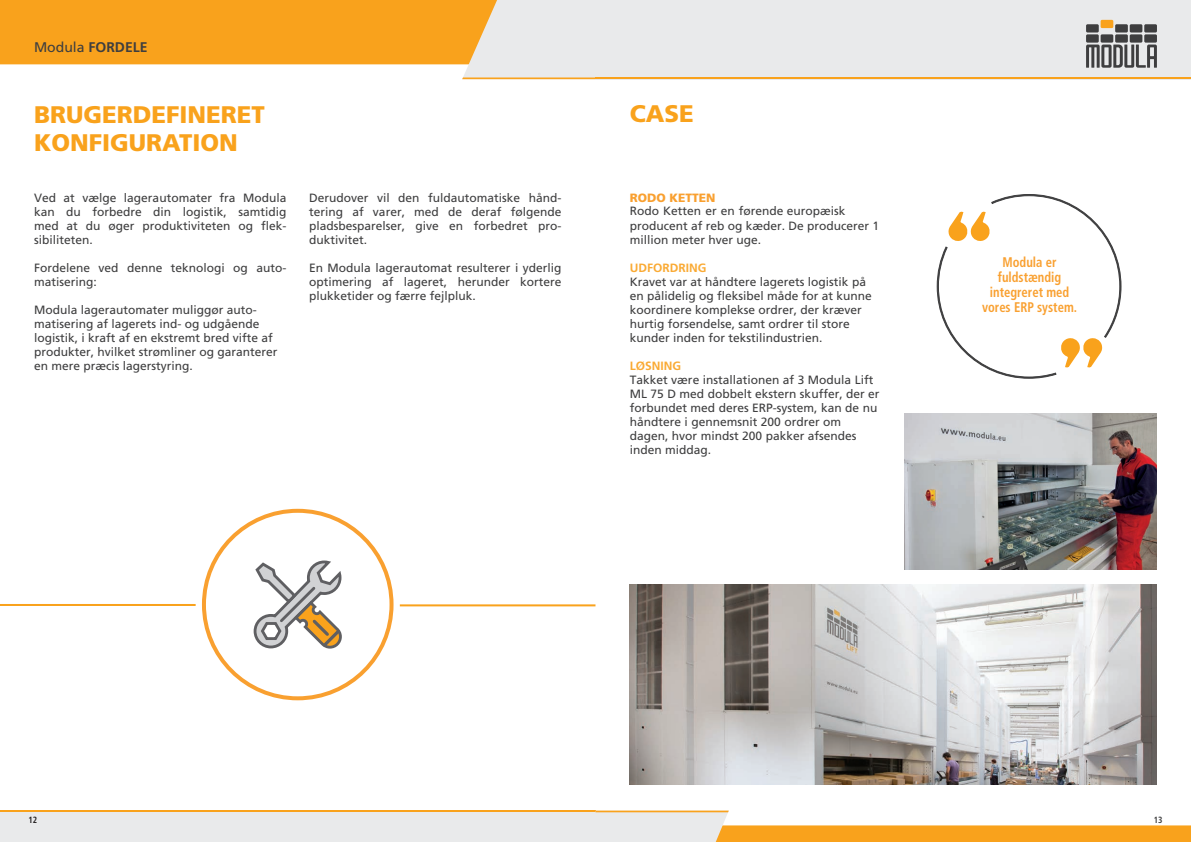
<style>
.page{position:relative;width:1191px;height:842px;background:#fff}
.page>*{position:absolute;margin:0;border:0;box-sizing:border-box;transform-origin:0 0}
.t1{font:900 24px/28px "Frutiger LT Std";color:#f9a21c}
.t2{font:700 condensed 14px/15.2px "Frutiger LT Std";color:#f9a030;text-align:center;scale:.9 1}
.t3{font:700 14px "Frutiger LT Std";color:#3e3e3f}
.t4{font:12px/14px "Frutiger LT Std";color:#3e3e3f}
.t5{font:700 12px "Frutiger LT Std";color:#faaa34}
.t6{font:900 12px "Frutiger LT Std";color:#f9a030}
.t7{font:700 condensed 9px "Frutiger LT Std";color:#231f20;scale:.94 1}
.t8{font:700 condensed 9px "Frutiger LT Std";color:#3e3e3f;scale:.94 1}
.s1{font-weight:400}
</style>
<div class="page">
<div style="left:0;top:811px;width:595px;height:31px;background:#e9eaeb"></div>
<hr style="left:0;top:811px;width:595px;height:1px;background:#f9a21c">
<svg style="left:0;top:0;width:595px;height:79px"></svg>
<svg style="left:253px;top:560px;width:89px;height:89px"></svg>
<hr style="left:0;top:604px;width:196px;height:2px;background:#f9a21c">
<hr style="left:400px;top:604px;width:195px;height:2px;background:#f9a21c">
<div style="left:202px;top:509px;width:191px;height:191px;border:4px solid #f9a030;border-radius:50%"></div>
<svg style="left:595px;top:811px;width:596px;height:31px"></svg>
<div style="left:595px;top:0;width:596px;height:79px;background:#e9eaeb"></div>
<hr style="left:595px;top:77px;width:596px;height:2px;background:#f9a21c">
<div style="left:1086px;top:24px;width:12px;height:9px;background:#3e3e3f"></div>
<div style="left:1100px;top:20px;width:13px;height:8px;background:#f9a21c"></div>
<div style="left:1115px;top:24px;width:12px;height:9px;background:#3e3e3f"></div>
<div style="left:1129px;top:24px;width:13px;height:9px;background:#3e3e3f"></div>
<div style="left:1144px;top:24px;width:13px;height:9px;background:#3e3e3f"></div>
<div style="left:1086px;top:34px;width:12px;height:9px;background:#3e3e3f"></div>
<div style="left:1100px;top:34px;width:13px;height:9px;background:#3e3e3f"></div>
<div style="left:1115px;top:34px;width:12px;height:9px;background:#3e3e3f"></div>
<div style="left:1129px;top:34px;width:13px;height:9px;background:#3e3e3f"></div>
<div style="left:1144px;top:34px;width:13px;height:9px;background:#3e3e3f"></div>
<svg style="left:1086px;top:45px;width:70px;height:23px"></svg>
<svg style="left:936px;top:194px;width:186px;height:185px"></svg>
<img style="left:630px;top:585px;width:527px;height:199px">
<img style="left:904px;top:413px;width:253px;height:157px">
<p class="t3" style="left:34px;top:39px;width:115px"><span class="s1">Modula</span> FORDELE</p>
<h1 class="t1" style="left:34px;top:100px;width:232px">BRUGERDEFINERET<br>KONFIGURATION</h1>
<p class="t4" style="left:34px;top:191px;width:254px;text-align:justify">Ved at vælge lagerautomater fra Modula kan du forbedre din logistik, samtidig med at du øger produktiviteten og flek&shy;sibiliteten.</p>
<p class="t4" style="left:34px;top:261px;width:254px">Fordelene ved denne teknologi og auto&shy;matisering:</p>
<p class="t4" style="left:34px;top:303px;width:245px">Modula lagerautomater muliggør auto&shy;matisering af lagerets ind- og udgående logistik, i kraft af en ekstremt bred vifte af produkter, hvilket strømliner og garanterer en mere præcis lagerstyring.</p>
<p class="t4" style="left:309px;top:191px;width:254px;text-align:justify">Derudover vil den fuldautomatiske hånd&shy;tering af varer, med de deraf følgende pladsbesparelser, give en forbedret pro&shy;duktivitet.</p>
<p class="t4" style="left:309px;top:261px;width:254px;text-align:justify">En Modula lagerautomat resulterer i yderlig optimering af lageret, herunder kortere plukketider og færre fejlpluk.</p>
<h1 class="t1" style="left:630px;top:100px;width:66px">CASE</h1>
<p class="t6" style="left:630px;top:190px;width:87px">RODO KETTEN</p>
<p class="t4" style="left:630px;top:204px;width:251px">Rodo Ketten er en førende europæisk producent af reb og kæder. De producerer 1 million meter hver uge.</p>
<p class="t5" style="left:630px;top:261px;width:78px">UDFORDRING</p>
<p class="t4" style="left:630px;top:275px;width:244px">Kravet var at håndtere lagerets logistik på en pålidelig og fleksibel måde for at kunne koordinere komplekse ordrer, der kræver hurtig forsendelse, samt ordrer til store kunder inden for tekstilindustrien.</p>
<p class="t5" style="left:630px;top:359px;width:53px">LØSNING</p>
<p class="t4" style="left:630px;top:373px;width:251px">Takket være installationen af 3 Modula Lift ML 75 D med dobbelt ekstern skuffer, der er forbundet med deres ERP-system, kan de nu håndtere i gennemsnit 200 ordrer om dagen, hvor mindst 200 pakker afsendes inden middag.</p>
<p class="t2" style="left:982px;top:254px;width:107px">Modula er fuldstændig integreret med vores ERP system.</p>
<p class="t7" style="left:28px;top:814px;width:11px">12</p>
<p class="t8" style="left:1153px;top:814px;width:11px">13</p>
</div>
